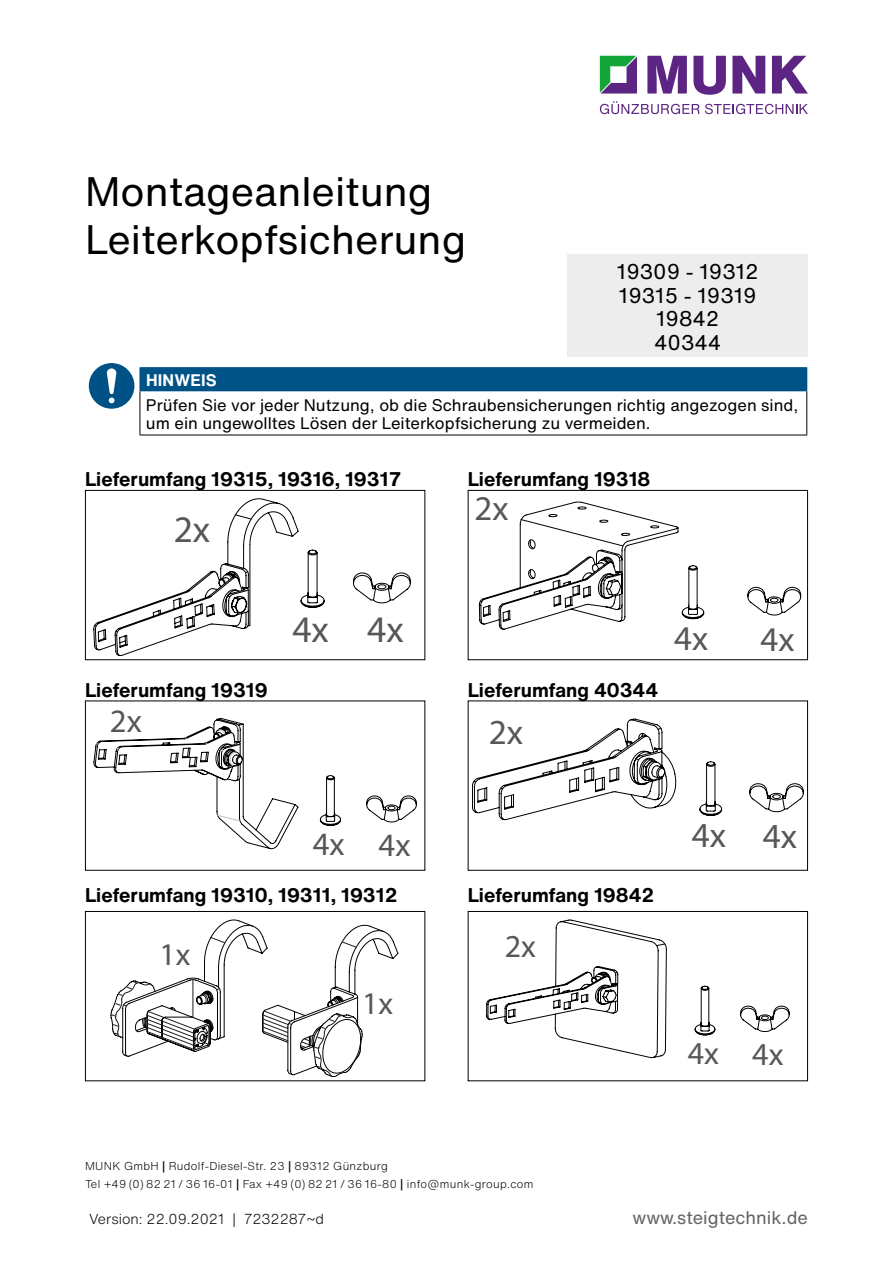
<style>
.page{position:relative;width:893px;height:1263px;background:#fff}
.page>*{position:absolute;margin:0;border:0;box-sizing:border-box;transform-origin:0 0}
.t1{font:40.5px/48.6px "Helvetica Now Text";color:#000}
.t2{font:37.65px "Myriad Pro";color:#585756}
.t3{font:35.25px "Myriad Pro";color:#585756}
.t4{font:34.8px "Myriad Pro";color:#585756}
.t5{font:32.7px "Myriad Pro";color:#585756}
.t6{font:31.95px "Myriad Pro";color:#585756}
.t7{font:31.65px "Myriad Pro";color:#585756}
.t8{font:21px/23.7px "Helvetica Now Text";color:#000;text-align:center}
.t9{font:700 19.5px "Helvetica Now Text";color:#000}
.t10{font:18px "Helvetica Now Text";color:#646363}
.t11{font:16.5px/18px "Helvetica Now Text";color:#000}
.t12{font:700 16.5px "Helvetica Now Text";letter-spacing:.01em;color:#fff}
.t13{font:300 14.25px "Helvetica Now Text";color:#000}
.t14{font:300 11.25px/18px "Helvetica Now Text";letter-spacing:.025em;color:#000}
.s1{font-family:"Helvetica Neue LT";font-weight:500}
</style>
<div class="page">
<svg style="left:600px;top:56px;width:37px;height:38px"></svg>
<svg style="left:647px;top:56px;width:40px;height:38px"></svg>
<svg style="left:693px;top:56px;width:33px;height:39px"></svg>
<svg style="left:732px;top:56px;width:33px;height:38px"></svg>
<svg style="left:772px;top:56px;width:36px;height:38px"></svg>
<svg style="left:600px;top:101px;width:99px;height:13px"></svg>
<svg style="left:705px;top:104px;width:103px;height:10px"></svg>
<div style="left:568px;top:254px;width:240px;height:102px;background:#ededed"></div>
<svg style="left:94px;top:498px;width:317px;height:158px"></svg>
<div style="left:85px;top:490px;width:340px;height:170px;border:1px solid #000"></div>
<svg style="left:479px;top:501px;width:322px;height:129px"></svg>
<div style="left:468px;top:490px;width:340px;height:170px;border:1px solid #000"></div>
<svg style="left:94px;top:717px;width:323px;height:132px"></svg>
<div style="left:85px;top:700px;width:340px;height:171px;border:1px solid #000"></div>
<svg style="left:111px;top:920px;width:274px;height:157px"></svg>
<div style="left:85px;top:911px;width:340px;height:170px;border:1px solid #000"></div>
<svg style="left:699px;top:761px;width:105px;height:55px"></svg>
<svg style="left:472px;top:718px;width:204px;height:102px"></svg>
<div style="left:468px;top:700px;width:340px;height:171px;border:1px solid #000"></div>
<svg style="left:694px;top:985px;width:95px;height:50px"></svg>
<svg style="left:486px;top:919px;width:181px;height:139px"></svg>
<div style="left:468px;top:911px;width:340px;height:170px;border:1px solid #000"></div>
<div style="left:140px;top:368px;width:667px;height:23px;background:#005387"></div>
<hr style="left:140px;top:367px;width:667px;height:1px;background:#005387">
<hr style="left:140px;top:391px;width:1px;height:44px;background:#000">
<hr style="left:806px;top:391px;width:1px;height:44px;background:#000">
<hr style="left:140px;top:435px;width:667px;height:1px;background:#000">
<div style="left:89px;top:363px;width:45px;height:45px;background:#005286;border-radius:50%"></div>
<svg style="left:107px;top:368px;width:9px;height:35px"></svg>
<h1 class="t1" style="left:85px;top:166px;width:383px">Montageanleitung<br>Leiterkopfsicherung</h1>
<p class="t8" style="left:617px;top:259px;width:143px">19309 - 19312<br>19315 - 19319<br>19842<br>40344</p>
<p class="t12" style="left:146px;top:368px;width:72px">HINWEIS</p>
<p class="t11" style="left:146px;top:396px;width:654px">Prüfen Sie vor jeder Nutzung, ob die Schraubensicherungen richtig angezogen sind, um ein ungewolltes Lösen der Leiterkopfsicherung zu vermeiden.</p>
<p class="t9" style="left:85px;top:465px;width:318px">Lieferumfang 19315, 19316, 19317</p>
<h2 class="t2" style="left:174px;top:506px;width:38px">2x</h2>
<p class="t9" style="left:85px;top:675px;width:184px">Lieferumfang 19319</p>
<h3 class="t5" style="left:110px;top:701px;width:33px">2x</h3>
<h2 class="t2" style="left:292px;top:606px;width:113px">4x 4x</h2>
<h3 class="t5" style="left:313px;top:824px;width:99px">4x 4x</h3>
<p class="t9" style="left:85px;top:880px;width:314px">Lieferumfang 19310, 19311, 19312</p>
<h3 class="t7" style="left:160px;top:935px;width:32px">1x</h3>
<h3 class="t7" style="left:362px;top:983px;width:32px">1x</h3>
<p class="t9" style="left:468px;top:465px;width:184px">Lieferumfang 19318</p>
<h3 class="t4" style="left:475px;top:486px;width:35px">2x</h3>
<p class="t9" style="left:468px;top:675px;width:192px">Lieferumfang 40344</p>
<h3 class="t3" style="left:489px;top:710px;width:36px">2x</h3>
<h3 class="t4" style="left:674px;top:617px;width:35px">4x</h3>
<h3 class="t4" style="left:760px;top:618px;width:35px">4x</h3>
<p class="t9" style="left:468px;top:880px;width:188px">Lieferumfang 19842</p>
<h3 class="t6" style="left:505px;top:926px;width:33px">2x</h3>
<h3 class="t3" style="left:692px;top:814px;width:107px">4x 4x</h3>
<h3 class="t6" style="left:688px;top:1034px;width:97px">4x 4x</h3>
<p class="t14" style="left:85px;top:1157px;width:450px">MUNK GmbH <span class="s1">|</span> Rudolf-Diesel-Str. 23 <span class="s1">|</span> 89312 Günzburg<br>Tel +49 (0) 82 21 / 36 16-01 <span class="s1">|</span> Fax +49 (0) 82 21 / 36 16-80 <span class="s1">|</span> info@munk-group.com</p>
<p class="t13" style="left:89px;top:1208px;width:236px">Version: 22.09.2021 | 7232287~d</p>
<p class="t10" style="left:632px;top:1204px;width:177px">www.steigtechnik.de</p>
</div>
